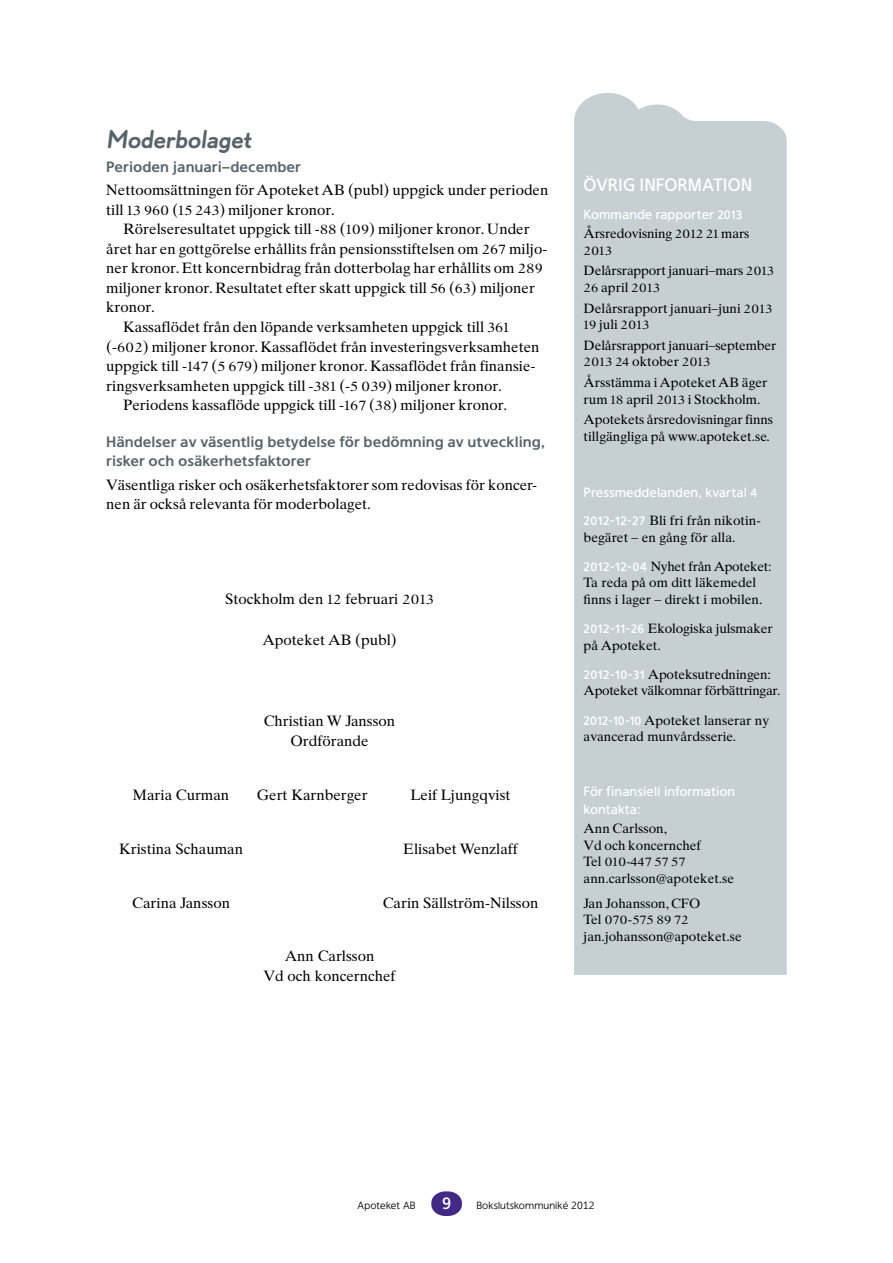
<style>
.page{position:relative;width:893px;height:1263px;background:#fff}
.page>*{position:absolute;margin:0;border:0;box-sizing:border-box;transform-origin:0 0}
.t1{font:700 25.5px "Apoprat";color:#57646c}
.t2{font:500 18px "Apoteket Sans";color:#fff}
.t3{font:500 16.5px "Apoteket Sans";color:#fff}
.t4{font:15px/19.5px "Apoteket Serif";color:#000}
.t5{font:700 15px/19.5px "Apoteket Sans";color:#57646c}
.t6{font:13.5px/16.5px "Apoteket Serif";color:#000}
.t7{font:500 13.5px/18px "Apoteket Sans";color:#fff}
.t8{font:13.5px/16.5px "Apoteket Serif";letter-spacing:-.02em;color:#000}
.t9{font:10.5px "Apoteket Sans";letter-spacing:.01em;color:#000}
.s1{font-family:"Apoteket Sans";font-weight:500;color:#fff}
</style>
<div class="page">
<svg style="left:431px;top:1191px;width:31px;height:25px"></svg>
<div style="left:574px;top:93px;width:213px;height:882px;background:#c5cfd4"></div>
<h1 class="t1" style="left:106px;top:124px;width:146px">Moderbolaget</h1>
<p class="t5" style="left:106px;top:157px;width:196px">Perioden januari–december</p>
<p class="t4" style="left:106px;top:180px;width:444px">Nettoomsättningen för Apoteket AB (publ) uppgick under perioden till 13 960 (15 243) miljoner kronor.</p>
<p class="t4" style="left:123px;top:219px;width:408px">Rörelseresultatet uppgick till -88 (109) miljoner kronor. Under</p>
<p class="t4" style="left:106px;top:239px;width:443px">året har en gottgörelse erhållits från pensionsstiftelsen om 267 miljo-</p>
<p class="t4" style="left:106px;top:258px;width:438px">ner kronor. Ett koncernbidrag från dotterbolag har erhållits om 289</p>
<p class="t4" style="left:106px;top:278px;width:430px">miljoner kronor. Resultatet efter skatt uppgick till 56 (63) miljoner</p>
<p class="t4" style="left:106px;top:297px;width:50px">kronor.</p>
<p class="t4" style="left:123px;top:317px;width:388px">Kassaflödet från den löpande verksamheten uppgick till 361</p>
<p class="t4" style="left:106px;top:336px;width:435px">(-602) miljoner kronor. Kassaflödet från investeringsverksamheten</p>
<p class="t4" style="left:106px;top:356px;width:431px">uppgick till -147 (5 679) miljoner kronor. Kassaflödet från finansie-</p>
<p class="t4" style="left:106px;top:375px;width:397px">ringsverksamheten uppgick till -381 (-5 039) miljoner kronor.</p>
<p class="t4" style="left:123px;top:395px;width:385px">Periodens kassaflöde uppgick till -167 (38) miljoner kronor.</p>
<p class="t5" style="left:106px;top:432px;width:440px">Händelser av väsentlig betydelse för bedömning av utveckling, risker och osäkerhetsfaktorer</p>
<p class="t4" style="left:106px;top:475px;width:432px">Väsentliga risker och osäkerhetsfaktorer som redovisas för koncer&shy;nen är också relevanta för moderbolaget.</p>
<p class="t4" style="left:225px;top:589px;width:210px">Stockholm den 12 februari 2013</p>
<p class="t4" style="left:262px;top:630px;width:136px">Apoteket AB (publ)</p>
<p class="t4" style="left:264px;top:711px;width:133px;text-align:center">Christian W Jansson<br>Ordförande</p>
<p class="t4" style="left:133px;top:785px;width:98px">Maria Curman</p>
<p class="t4" style="left:257px;top:785px;width:112px">Gert Karnberger</p>
<p class="t4" style="left:411px;top:785px;width:102px">Leif Ljungqvist</p>
<p class="t4" style="left:119px;top:839px;width:125px">Kristina Schauman</p>
<p class="t4" style="left:403px;top:839px;width:116px">Elisabet Wenzlaff</p>
<p class="t4" style="left:132px;top:892px;width:99px">Carina Jansson</p>
<p class="t4" style="left:383px;top:892px;width:157px">Carin Sällström-Nilsson</p>
<p class="t4" style="left:264px;top:946px;width:134px;text-align:center">Ann Carlsson<br>Vd och koncernchef</p>
<p class="t2" style="left:584px;top:173px;width:170px">ÖVRIG INFORMATION</p>
<p class="t7" style="left:584px;top:205px;width:160px">Kommande rapporter 2013</p>
<p class="t6" style="left:584px;top:225px;width:167px">Årsredovisning 2012 21 mars<br>2013</p>
<p class="t6" style="left:584px;top:262px;width:192px">Delårsrapport januari–mars 2013<br>26 april 2013</p>
<p class="t6" style="left:584px;top:300px;width:190px">Delårsrapport januari–juni 2013<br>19 juli 2013</p>
<p class="t6" style="left:584px;top:337px;width:194px">Delårsrapport januari–september<br>2013 24 oktober 2013</p>
<p class="t6" style="left:584px;top:374px;width:185px">Årsstämma i Apoteket AB äger rum 18 april 2013 i Stockholm.</p>
<p class="t6" style="left:584px;top:411px;width:191px">Apotekets årsredovisningar finns tillgängliga på www.apoteket.se.</p>
<p class="t7" style="left:584px;top:483px;width:175px">Pressmeddelanden, kvartal 4</p>
<p class="t6" style="left:584px;top:512px;width:177px"><span class="s1">2012-12-27</span> Bli fri från nikotin&shy;begäret – en gång för alla.</p>
<p class="t6" style="left:584px;top:558px;width:189px"><span class="s1">2012-12-04</span> Nyhet från Apoteket:<br>Ta reda på om ditt läkemedel finns i lager – direkt i mobilen.</p>
<p class="t6" style="left:584px;top:620px;width:190px"><span class="s1">2012-11-26</span> Ekologiska julsmaker på Apoteket.</p>
<p class="t8" style="left:584px;top:666px;width:199px"><span class="s1">2012-10-31</span> Apoteksutredningen:<br>Apoteket välkomnar förbättringar.</p>
<p class="t6" style="left:584px;top:712px;width:187px"><span class="s1">2012-10-10</span> Apoteket lanserar ny avancerad munvårdsserie.</p>
<p class="t7" style="left:584px;top:782px;width:153px">För finansiell information kontakta:</p>
<p class="t6" style="left:584px;top:820px;width:152px">Ann Carlsson,<br>Vd och koncernchef<br>Tel 010-447 57 57 ann.carlsson@apoteket.se</p>
<p class="t6" style="left:584px;top:895px;width:160px">Jan Johansson, CFO<br>Tel 070-575 89 72 jan.johansson@apoteket.se</p>
<p class="t9" style="left:358px;top:1199px;width:60px">Apoteket AB</p>
<p class="t3" style="left:442px;top:1193px;width:11px">9</p>
<p class="t9" style="left:476px;top:1199px;width:120px">Bokslutskommuniké 2012</p>
</div>
